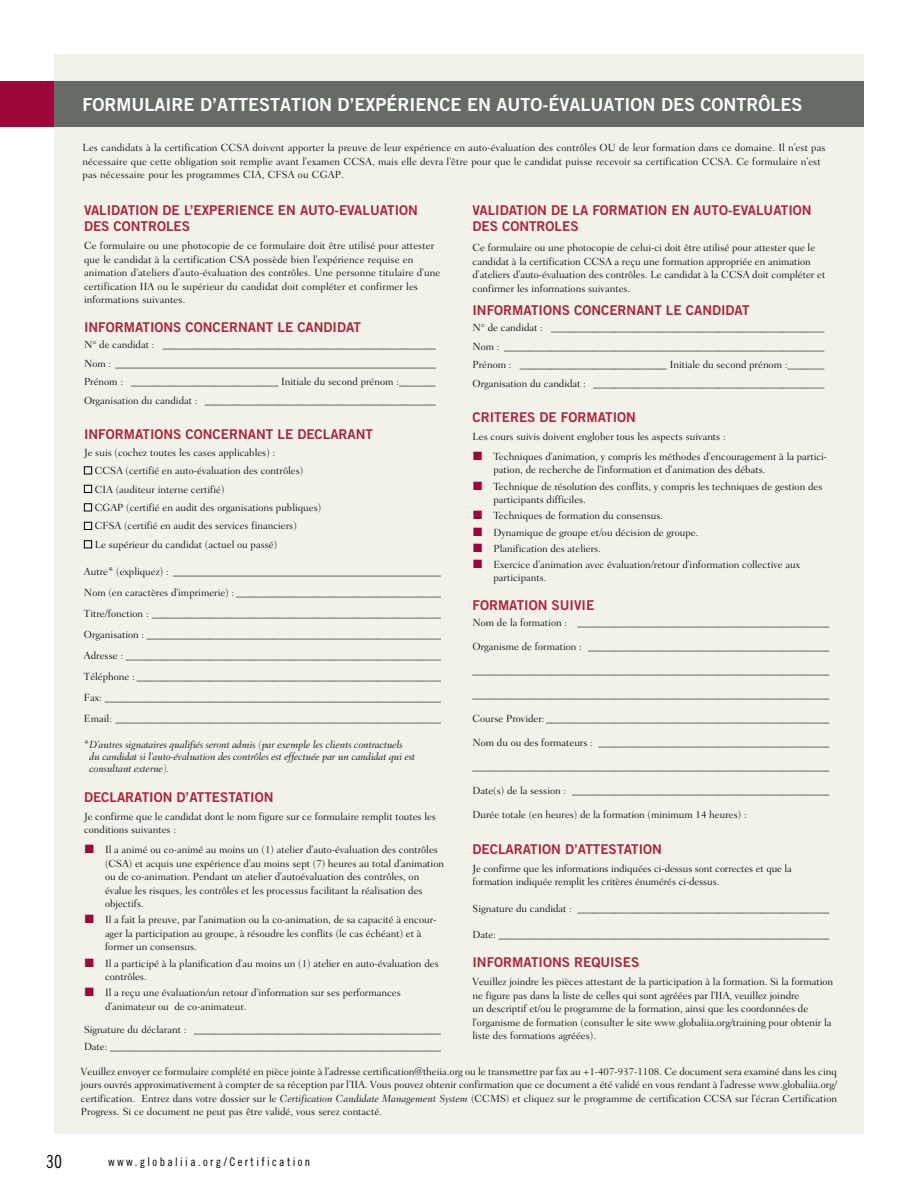
<style>
.page{position:relative;width:918px;height:1188px;background:#fff}
.page>*{position:absolute;margin:0;border:0;box-sizing:border-box;transform-origin:0 0}
.t1{font:18px "Trade Gothic Bold Two";color:#fff}
.t2{font:18px "Trade Gothic Cond Eighteen";color:#000}
.t3{font:13.5px/16.5px "Trade Gothic Bold Two";color:#aa273d}
.t4{font:12px "Trade Gothic Cond Eighteen";letter-spacing:.2em;color:#000}
.t5{font:300 10.5px/13.5px "Fairfield LH";color:#000}
.t6{font:italic 300 10.5px/12px "Fairfield LH";letter-spacing:-.01em;color:#000}
.s1{color:#9d053b}
.s2{font-style:italic}
</style>
<div class="page">
<div style="left:54px;top:54px;width:810px;height:1080px;background:#f2f2eb"></div>
<div style="left:84px;top:467px;width:8px;height:7px;border:1px solid #000"></div>
<div style="left:84px;top:485px;width:8px;height:8px;border:1px solid #000"></div>
<div style="left:84px;top:504px;width:8px;height:7px;border:1px solid #000"></div>
<div style="left:84px;top:522px;width:8px;height:8px;border:1px solid #000"></div>
<div style="left:84px;top:541px;width:8px;height:7px;border:1px solid #000"></div>
<div style="left:54px;top:81px;width:810px;height:46px;background:#666b66"></div>
<div style="left:0;top:81px;width:54px;height:46px;background:#9d053b"></div>
<h1 class="t1" style="left:82px;top:93px;width:722px">FORMULAIRE D’ATTESTATION D’EXPÉRIENCE EN AUTO-ÉVALUATION DES CONTRÔLES</h1>
<p class="t5" style="left:82px;top:141px;width:745px">Les candidats à la certification CCSA doivent apporter la preuve de leur expérience en auto-évaluation des contrôles OU de leur formation dans ce domaine. Il n’est pas nécessaire que cette obligation soit remplie avant l’examen CCSA, mais elle devra l’être pour que le candidat puisse recevoir sa certification CCSA. Ce formulaire n’est pas nécessaire pour les programmes CIA, CFSA ou CGAP.</p>
<p class="t3" style="left:472px;top:201px;width:341px">VALIDATION DE LA FORMATION EN AUTO-EVALUATION<br>DES CONTROLES</p>
<p class="t5" style="left:472px;top:241px;width:354px">Ce formulaire ou une photocopie de celui-ci doit être utilisé pour attester que le candidat à la certification CCSA a reçu une formation appropriée en animation d’ateliers d’auto-évaluation des contrôles. Le candidat à la CCSA doit compléter et confirmer les informations suivantes.</p>
<p class="t3" style="left:472px;top:302px;width:279px">INFORMATIONS CONCERNANT LE CANDIDAT</p>
<p class="t5" style="left:472px;top:319px;width:353px;line-height:18.5px;text-align:justify">N° de candidat : ____________________________________________________ Nom : _____________________________________________________________ Prénom : ____________________________ Initiale du second prénom :_______ Organisation du candidat : ____________________________________________</p>
<p class="t3" style="left:472px;top:409px;width:165px">CRITERES DE FORMATION</p>
<p class="t5" style="left:472px;top:430px;width:255px">Les cours suivis doivent englober tous les aspects suivants :</p>
<p class="t5" style="left:494px;top:450px;width:335px;text-indent:-20px"><span class="s1">■</span> Techniques d’animation, y compris les méthodes d’encouragement à la partici&shy;pation, de recherche de l’information et d’animation des débats.</p>
<p class="t5" style="left:494px;top:480px;width:330px;text-indent:-20px"><span class="s1">■</span> Technique de résolution des conflits, y compris les techniques de gestion des participants difficiles.</p>
<p class="t5" style="left:473px;top:509px;width:191px"><span class="s1">■</span> Techniques de formation du consensus.</p>
<p class="t5" style="left:473px;top:525px;width:227px"><span class="s1">■</span> Dynamique de groupe et/ou décision de groupe.</p>
<p class="t5" style="left:473px;top:542px;width:129px"><span class="s1">■</span> Planification des ateliers.</p>
<p class="t5" style="left:494px;top:558px;width:308px;text-indent:-20px"><span class="s1">■</span> Exercice d’animation avec évaluation/retour d’information collective aux participants.</p>
<p class="t3" style="left:472px;top:597px;width:123px">FORMATION SUIVIE</p>
<p class="t5" style="left:472px;top:616px;width:358px">Nom de la formation : ________________________________________________</p>
<p class="t5" style="left:472px;top:640px;width:358px">Organisme de formation : ______________________________________________</p>
<p class="t5" style="left:472px;top:664px;width:358px">____________________________________________________________________</p>
<p class="t5" style="left:472px;top:688px;width:358px">____________________________________________________________________</p>
<p class="t5" style="left:472px;top:712px;width:358px">Course Provider: ______________________________________________________</p>
<p class="t5" style="left:472px;top:736px;width:358px">Nom du ou des formateurs : ____________________________________________</p>
<p class="t5" style="left:472px;top:760px;width:358px">____________________________________________________________________</p>
<p class="t5" style="left:472px;top:784px;width:358px">Date(s) de la session : _________________________________________________</p>
<p class="t5" style="left:472px;top:808px;width:276px">Durée totale (en heures) de la formation (minimum 14 heures) :</p>
<p class="t3" style="left:472px;top:841px;width:191px">DECLARATION D’ATTESTATION</p>
<p class="t5" style="left:472px;top:862px;width:321px">Je confirme que les informations indiquées ci-dessus sont correctes et que la formation indiquée remplit les critères énumérés ci-dessus.</p>
<p class="t5" style="left:472px;top:902px;width:358px">Signature du candidat : ________________________________________________</p>
<p class="t5" style="left:472px;top:928px;width:358px">Date: _______________________________________________________________</p>
<p class="t3" style="left:472px;top:954px;width:168px">INFORMATIONS REQUISES</p>
<p class="t5" style="left:472px;top:975px;width:362px">Veuillez joindre les pièces attestant de la participation à la formation. Si la formation ne figure pas dans la liste de celles qui sont agréées par l’IIA, veuillez joindre<br>un descriptif et/ou le programme de la formation, ainsi que les coordonnées de l’organisme de formation (consulter le site www.globaliia.org/training pour obtenir la liste des formations agréées).</p>
<p class="t5" style="left:81px;top:1065px;width:758px;text-align:justify">Veuillez envoyer ce formulaire complété en pièce jointe à l’adresse certification@theiia.org ou le transmettre par fax au +1-407-937-1108. Ce document sera examiné dans les cinq jours ouvrés approximativement à compter de sa réception par l’IIA. Vous pouvez obtenir confirmation que ce document a été validé en vous rendant à l’adresse www.globaliia.org/ certification. Entrez dans votre dossier sur le <span class="s2">Certification Candidate Management System</span> (CCMS) et cliquez sur le programme de certification CCSA sur l’écran Certification Progress. Si ce document ne peut pas être validé, vous serez contacté.</p>
<p class="t3" style="left:84px;top:201px;width:336px">VALIDATION DE L’EXPERIENCE EN AUTO-EVALUATION<br>DES CONTROLES</p>
<p class="t5" style="left:84px;top:239px;width:358px">Ce formulaire ou une photocopie de ce formulaire doit être utilisé pour attester que le candidat à la certification CSA possède bien l’expérience requise en animation d’ateliers d’auto-évaluation des contrôles. Une personne titulaire d’une certification IIA ou le supérieur du candidat doit compléter et confirmer les informations suivantes.</p>
<p class="t3" style="left:84px;top:319px;width:279px">INFORMATIONS CONCERNANT LE CANDIDAT</p>
<p class="t5" style="left:84px;top:336px;width:353px;line-height:18.5px;text-align:justify">N° de candidat : ____________________________________________________ Nom : _____________________________________________________________ Prénom : ____________________________ Initiale du second prénom :_______ Organisation du candidat : ____________________________________________</p>
<p class="t3" style="left:84px;top:426px;width:291px">INFORMATIONS CONCERNANT LE DECLARANT</p>
<p class="t5" style="left:95px;top:443px;width:228px;line-height:18.5px;text-indent:-11px">Je suis (cochez toutes les cases applicables) :<br>CCSA (certifié en auto-évaluation des contrôles)<br>CIA (auditeur interne certifié)<br>CGAP (certifié en audit des organisations publiques)<br>CFSA (certifié en audit des services financiers)<br>Le supérieur du candidat (actuel ou passé)</p>
<p class="t5" style="left:84px;top:562px;width:359px;line-height:21px;text-align:justify">Autre* (expliquez) : ___________________________________________________ Nom (en caractères d’imprimerie) : _______________________________________ Titre/fonction : _______________________________________________________ Organisation : ________________________________________________________ Adresse : ____________________________________________________________ Téléphone : __________________________________________________________ Fax: ________________________________________________________________ Email: ______________________________________________________________</p>
<p class="t6" style="left:89px;top:739px;width:327px;text-indent:-5px">*D’autres signataires qualifiés seront admis (par exemple les clients contractuels du candidat si l’auto-évaluation des contrôles est effectuée par un candidat qui est consultant externe).</p>
<p class="t3" style="left:84px;top:789px;width:191px">DECLARATION D’ATTESTATION</p>
<p class="t5" style="left:84px;top:810px;width:354px">Je confirme que le candidat dont le nom figure sur ce formulaire remplit toutes les conditions suivantes :</p>
<p class="t5" style="left:105px;top:843px;width:341px;text-indent:-20px"><span class="s1">■</span> Il a animé ou co-animé au moins un (1) atelier d’auto-évaluation des contrôles (CSA) et acquis une expérience d’au moins sept (7) heures au total d’animation ou de co-animation. Pendant un atelier d’autoévaluation des contrôles, on évalue les risques, les contrôles et les processus facilitant la réalisation des objectifs.</p>
<p class="t5" style="left:105px;top:913px;width:333px;text-indent:-20px"><span class="s1">■</span> Il a fait la preuve, par l’animation ou la co-animation, de sa capacité à encour&shy;ager la participation au groupe, à résoudre les conflits (le cas échéant) et à former un consensus.</p>
<p class="t5" style="left:105px;top:956px;width:335px;text-indent:-20px"><span class="s1">■</span> Il a participé à la planification d’au moins un (1) atelier en auto-évaluation des contrôles.</p>
<p class="t5" style="left:105px;top:986px;width:297px;text-indent:-20px"><span class="s1">■</span> Il a reçu une évaluation/un retour d’information sur ses performances d’animateur ou de co-animateur.</p>
<p class="t5" style="left:84px;top:1021px;width:358px;line-height:16.5px">Signature du déclarant : _______________________________________________<br>Date: _______________________________________________________________</p>
<h1 class="t2" style="left:46px;top:1151px;width:17px">30</h1>
<p class="t4" style="left:108px;top:1154px;width:204px">www.globaliia.org/Certification</p>
</div>
